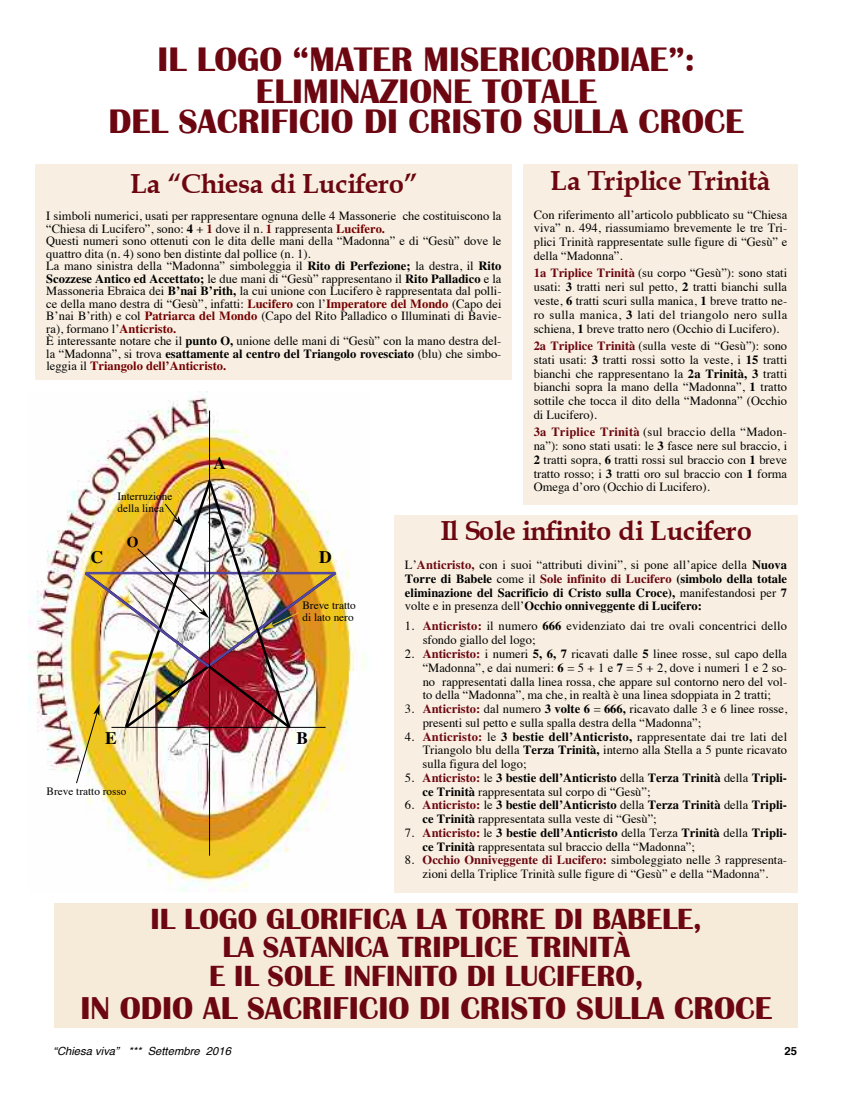
<style>
.page{position:relative;width:851px;height:1117px;background:#fff}
.page>*{position:absolute;margin:0;border:0;box-sizing:border-box;transform-origin:0 0}
.t1{font:700 35px/31.2px "Britannic";color:#6c0610;text-align:center}
.t2{font:700 32.5px "Britannic";color:#6c0610}
.t3{font:700 30px/28.8px "Britannic";color:#6c0610;text-align:center}
.t4{font:700 27.5px "Book Antiqua";letter-spacing:-.02em;color:#6c0610}
.t5{font:700 17.5px "Times LT Std";color:#000}
.t6{font:700 15px "Times LT Std";color:#000}
.t7{font:12.5px/13.8px "Times";color:#000;text-align:justify}
.t8{font:700 12.5px/13.8px "Times LT Std";color:#000;text-align:justify}
.t9{font:11.25px/11.2px "Times";color:#000}
.t10{font:italic 11.25px "Helvetica";color:#000}
.t11{font:700 11.25px "Helvetica";color:#000}
.s1{font-family:"Times LT Std";font-weight:700;color:#6c0610}
.s2{font-family:"Times LT Std";font-weight:700}
.s3{font-family:"Times";font-weight:400}
.s4{color:#6c0610}
.s5{font-family:"Times LT Std";font-weight:700;color:#730000}
</style>
<div class="page">
<img style="left:28px;top:391px;width:337px;height:500px">
<hr style="left:209px;top:410px;width:1px;height:445px;background:#000">
<img style="left:76px;top:477px;width:263px;height:306px">
<div style="left:55px;top:903px;width:742px;height:125px;background:#f6ead8"></div>
<div style="left:36px;top:165px;width:476px;height:215px;background:#f8efe2"></div>
<div style="left:523px;top:164px;width:274px;height:341px;background:#f8efe2"></div>
<div style="left:394px;top:515px;width:403px;height:377px;background:#f8efe2"></div>
<h1 class="t1" style="left:109px;top:43px;width:636px">IL LOGO “MATER MISERICORDIAE”:<br>ELIMINAZIONE TOTALE<br>DEL SACRIFICIO DI CRISTO SULLA CROCE</h1>
<h3 class="t4" style="left:550px;top:164px;width:222px">La Triplice Trinità</h3>
<p class="t7" style="left:533px;top:208px;width:255px">Con riferimento all’articolo pubblicato su “Chiesa viva” n. 494, riassumiamo brevemente le tre Tri&shy;plici Trinità rappresentate sulle figure di “Gesù” e della “Madonna”.</p>
<p class="t7" style="left:533px;top:267px;width:255px"><span class="s1">1a Triplice Trinità</span> (su corpo “Gesù”): sono stati usati: <span class="s2">3</span> tratti neri sul petto, <span class="s2">2</span> tratti bianchi sulla veste, <span class="s2">6</span> tratti scuri sulla manica, <span class="s2">1</span> breve tratto ne&shy;ro sulla manica, <span class="s2">3</span> lati del triangolo nero sulla schiena, <span class="s2">1</span> breve tratto nero (Occhio di Lucifero).</p>
<p class="t7" style="left:533px;top:340px;width:255px"><span class="s1">2a Triplice Trinità</span> (sulla veste di “Gesù”): sono stati usati: <span class="s2">3</span> tratti rossi sotto la veste, i <span class="s2">15</span> tratti bianchi che rappresentano la <span class="s2">2a Trinità, 3</span> tratti bianchi sopra la mano della “Madonna”, <span class="s2">1</span> tratto sottile che tocca il dito della “Madonna” (Occhio di Lucifero).</p>
<p class="t7" style="left:533px;top:426px;width:255px"><span class="s1">3a Triplice Trinità</span> (sul braccio della “Madon&shy;na”): sono stati usati: le <span class="s2">3</span> fasce nere sul braccio, i <span class="s2">2</span> tratti sopra, <span class="s2">6</span> tratti rossi sul braccio con <span class="s2">1</span> breve tratto rosso; i <span class="s2">3</span> tratti oro sul braccio con <span class="s2">1</span> forma Omega d’oro (Occhio di Lucifero).</p>
<h3 class="t4" style="left:440px;top:515px;width:313px">Il Sole infinito di Lucifero</h3>
<p class="t7" style="left:405px;top:559px;width:383px">L’<span class="s1">Anticristo,</span> con i suoi “attributi divini”, si pone all’apice della <span class="s2">Nuova</span></p>
<p class="t8" style="left:405px;top:573px;width:383px">Torre di Babele <span class="s3">come il</span> <span class="s4">Sole infinito di Lucifero</span> (simbolo della totale eliminazione del Sacrificio di Cristo sulla Croce), <span class="s3">manifestandosi per</span> 7 <span class="s3">volte e in presenza dell’</span>Occhio onniveggente di Lucifero:</p>
<p class="t7" style="left:422px;top:620px;width:366px;text-indent:-18px">1. <span class="s1">Anticristo:</span> il numero <span class="s2">666</span> evidenziato dai tre ovali concentrici dello sfondo giallo del logo;</p>
<p class="t7" style="left:422px;top:647px;width:366px;text-indent:-18px">2. <span class="s1">Anticristo:</span> i numeri <span class="s2">5, 6, 7</span> ricavati dalle <span class="s2">5</span> linee rosse, sul capo della “Madonna”, e dai numeri: <span class="s2">6</span> = 5 + 1 e <span class="s2">7</span> = 5 + 2, dove i numeri 1 e 2 so&shy;no rappresentati dalla linea rossa, che appare sul contorno nero del vol&shy;to della “Madonna”, ma che, in realtà è una linea sdoppiata in 2 tratti;</p>
<p class="t7" style="left:422px;top:702px;width:366px;text-indent:-18px">3. <span class="s1">Anticristo:</span> dal numero <span class="s2">3 volte 6</span> = <span class="s2">666,</span> ricavato dalle 3 e 6 linee rosse, presenti sul petto e sulla spalla destra della “Madonna”;</p>
<p class="t7" style="left:422px;top:730px;width:366px;text-indent:-18px">4. <span class="s1">Anticristo:</span> le <span class="s2">3 bestie dell’Anticristo,</span> rappresentate dai tre lati del Triangolo blu della <span class="s2">Terza Trinità,</span> interno alla Stella a 5 punte ricavato sulla figura del logo;</p>
<p class="t8" style="left:405px;top:771px;width:383px"><span class="s3">5.</span> <span class="s4">Anticristo:</span> <span class="s3">le</span> 3 bestie dell’Anticristo <span class="s3">della</span> Terza Trinità <span class="s3">della</span> Tripli-</p>
<p class="t7" style="left:422px;top:785px;width:229px"><span class="s2">ce Trinità</span> rappresentata sul corpo di “Gesù”;</p>
<p class="t8" style="left:405px;top:799px;width:383px"><span class="s3">6.</span> <span class="s4">Anticristo:</span> <span class="s3">le</span> 3 bestie dell’Anticristo <span class="s3">della</span> Terza Trinità <span class="s3">della</span> Tripli-</p>
<p class="t7" style="left:422px;top:812px;width:235px"><span class="s2">ce Trinità</span> rappresentata sulla veste di “Gesù”;</p>
<p class="t8" style="left:405px;top:826px;width:383px"><span class="s3">7.</span> <span class="s4">Anticristo:</span> <span class="s3">le</span> 3 bestie dell’Anticristo <span class="s3">della Terza</span> Trinità <span class="s3">della</span> Tripli-</p>
<p class="t7" style="left:422px;top:840px;width:274px"><span class="s2">ce Trinità</span> rappresentata sul braccio della “Madonna”;</p>
<p class="t7" style="left:405px;top:854px;width:383px;text-align:center">8. <span class="s1">Occhio Onniveggente di Lucifero:</span> simboleggiato nelle 3 rappresenta&shy;zioni della Triplice Trinità sulle figure di “Gesù” e della “Madonna”.</p>
<h3 class="t4" style="left:130px;top:167px;width:289px">La “Chiesa di Lucifero”</h3>
<p class="t7" style="left:46px;top:210px;width:456px;line-height:12.5px;text-align:left">I simboli numerici, usati per rappresentare ognuna delle 4 Massonerie che costituiscono la “Chiesa di Lucifero”, sono: <span class="s2">4</span> + <span class="s5">1</span> dove il n. <span class="s5">1</span> rappresenta <span class="s5">Lucifero.<br></span>Questi numeri sono ottenuti con le dita delle mani della “Madonna” e di “Gesù” dove le quattro dita (n. 4) sono ben distinte dal pollice (n. 1).<br>La mano sinistra della “Madonna” simboleggia il <span class="s2">Rito di Perfezione;</span> la destra, il <span class="s2">Rito</span></p>
<p class="t8" style="left:46px;top:273px;width:456px">Scozzese Antico ed Accettato; <span class="s3">le due mani di “Gesù” rappresentano il</span> Rito Palladico <span class="s3">e la</span></p>
<p class="t7" style="left:46px;top:285px;width:456px;line-height:12.5px;text-align:left">Massoneria Ebraica dei <span class="s2">B’nai B’rith,</span> la cui unione con Lucifero è rappresentata dal polli&shy;ce della mano destra di “Gesù”, infatti: <span class="s5">Lucifero</span> con l’<span class="s5">Imperatore del Mondo</span> (Capo dei B’nai B’rith) e col <span class="s5">Patriarca del Mondo</span> (Capo del Rito Palladico o Illuminati di Bavie&shy;ra), formano l’<span class="s5">Anticristo.<br></span>È interessante notare che il <span class="s2">punto O,</span> unione delle mani di “Gesù” con la mano destra del-</p>
<p class="t7" style="left:46px;top:348px;width:456px;line-height:12.5px">la “Madonna”, si trova <span class="s2">esattamente al centro del Triangolo rovesciato</span> (blu) che simbo&shy;leggia il <span class="s5">Triangolo dell’Anticristo.</span></p>
<h3 class="t5" style="left:213px;top:457px;width:14px">A</h3>
<p class="t9" style="left:117px;top:491px;width:56px">Interruzione della linea</p>
<p class="t6" style="left:127px;top:537px;width:13px">O</p>
<h3 class="t5" style="left:90px;top:550px;width:14px">C</h3>
<h3 class="t5" style="left:319px;top:551px;width:14px">D</h3>
<p class="t9" style="left:302px;top:600px;width:55px">Breve tratto di lato nero</p>
<h3 class="t5" style="left:105px;top:731px;width:13px">E</h3>
<h3 class="t5" style="left:296px;top:732px;width:13px">B</h3>
<p class="t9" style="left:47px;top:786px;width:81px">Breve tratto rosso</p>
<h3 class="t3" style="left:150px;top:904px;width:552px">IL LOGO GLORIFICA LA TORRE DI BABELE,<br>LA SATANICA TRIPLICE TRINITÀ<br>E IL SOLE INFINITO DI LUCIFERO,</h3>
<h2 class="t2" style="left:80px;top:991px;width:693px">IN ODIO AL SACRIFICIO DI CRISTO SULLA CROCE</h2>
<p class="t10" style="left:53px;top:1045px;width:179px">“Chiesa viva” *** Settembre 2016</p>
<p class="t11" style="left:784px;top:1045px;width:14px">25</p>
</div>
